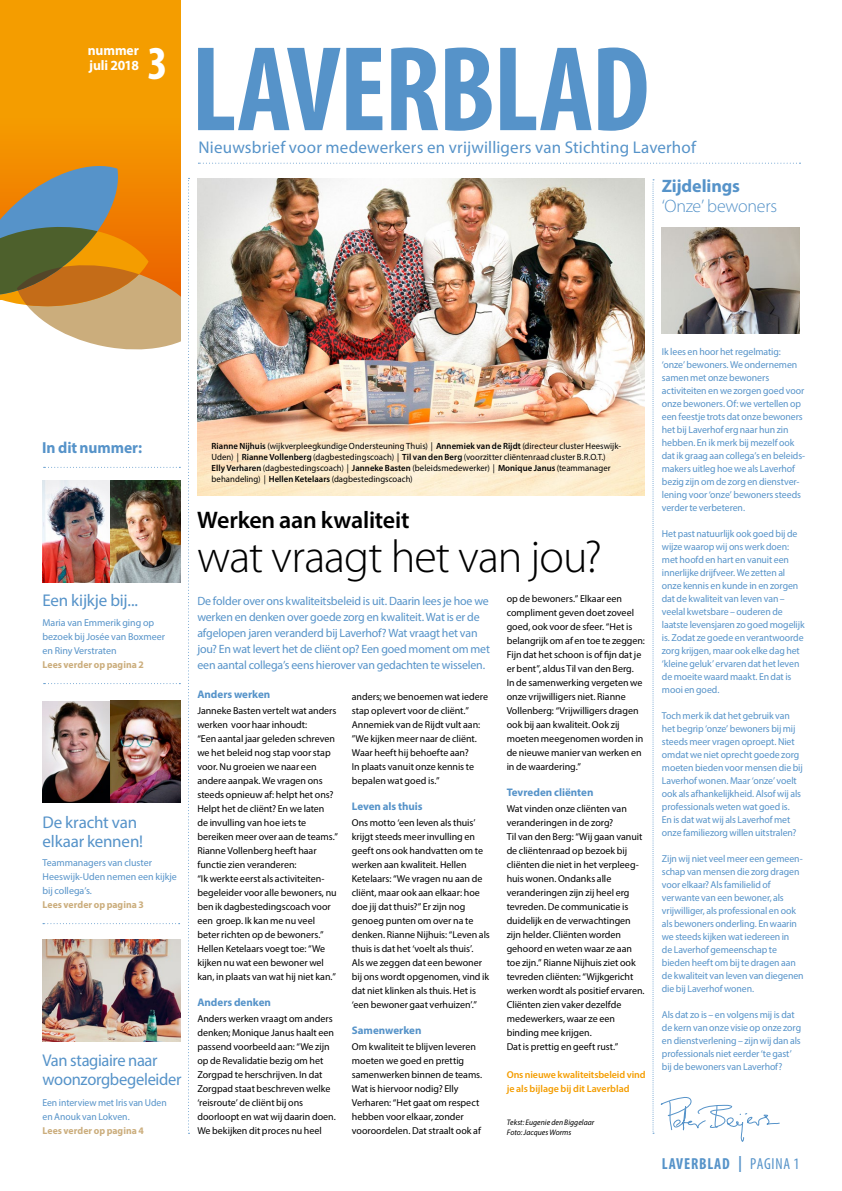
<style>
.page{position:relative;width:842px;height:1191px;background:#fff}
.page>*{position:absolute;margin:0;border:0;box-sizing:border-box;transform-origin:0 0}
.t1{font:700 condensed 122px "Myriad Pro";letter-spacing:-.015em;color:#5693c9}
.t2{font:700 condensed 47.4px "Myriad Pro";color:#fff}
.t3{font:300 46px "Myriad Pro";letter-spacing:-.02em;color:#000}
.t4{font:600 24px "Myriad Pro";letter-spacing:-.01em;color:#000}
.t5{font:300 18px "Myriad Pro";letter-spacing:-.01em;color:#5693c9}
.t6{font:700 18px "Myriad Pro";letter-spacing:-.005em;color:#5693c9}
.t7{font:17px/19px "Myriad Pro";color:#5693c9}
.t8{font:17px/19px "Myriad Pro";letter-spacing:-.02em;color:#5693c9}
.t9{font:700 condensed 16px "Myriad Pro";letter-spacing:.05em;color:#5693c9}
.t10{font:700 16px "Myriad Pro";letter-spacing:-.005em;color:#5693c9}
.t11{font:700 14px/15px "Myriad Pro";letter-spacing:-.005em;color:#fff}
.t12{font:12px/16px "Myriad Pro";letter-spacing:-.015em;color:#5693c9}
.t13{font:700 11px "Myriad Pro";color:#5693c9}
.t14{font:10px/14px "Myriad Pro";color:#000}
.t15{font:10px/13px "Myriad Pro";letter-spacing:-.005em;color:#5693c9}
.t16{font:700 10px "Myriad Pro";letter-spacing:.005em;color:#cbad7c}
.t17{font:600 10px/14px "Myriad Pro";letter-spacing:-.005em;color:#f49d00}
.t18{font:9px/11px "Myriad Pro";letter-spacing:.005em;color:#000}
.t19{font:italic 8px/10px "Myriad Pro";letter-spacing:.005em;color:#000}
.s1{font-weight:600}
.s2{font-weight:400}
</style>
<div class="page">
<img style="left:662px;top:227px;width:137px;height:106px">
<svg style="left:188px;top:178px;width:2px;height:955px"></svg>
<div style="left:0;top:0;width:180px;height:300px;background:#f49d00"></div>
<div style="left:0;top:116px;width:180px;height:180px;background:#f49400"></div>
<svg style="left:0;top:166px;width:180px;height:184px"></svg>
<img style="left:43px;top:701px;width:68px;height:102px">
<img style="left:43px;top:480px;width:68px;height:102px">
<img style="left:111px;top:701px;width:69px;height:102px">
<img style="left:111px;top:480px;width:69px;height:102px">
<svg style="left:44px;top:467px;width:136px;height:1px"></svg>
<svg style="left:198px;top:163px;width:602px;height:1px"></svg>
<img style="left:43px;top:939px;width:137px;height:102px">
<svg style="left:44px;top:683px;width:136px;height:1px"></svg>
<img style="left:197px;top:179px;width:448px;height:316px">
<svg style="left:660px;top:1097px;width:120px;height:45px"></svg>
<svg style="left:652px;top:179px;width:2px;height:954px"></svg>
<svg style="left:43px;top:923px;width:137px;height:1px"></svg>
<h3 class="t11" style="left:88px;top:42px;width:53px">nummer juli 2018</h3>
<h2 class="t2" style="left:147px;top:33px;width:22px">3</h2>
<h1 class="t1" style="left:191px;top:13px;width:460px">LAVERBLAD</h1>
<h3 class="t7" style="left:198px;top:138px;width:499px">Nieuwsbrief voor medewerkers en vrijwilligers van Stichting Laverhof</h3>
<h3 class="t6" style="left:662px;top:174px;width:80px">Zijdelings</h3>
<h3 class="t5" style="left:662px;top:196px;width:117px">‘Onze’ bewoners</h3>
<h3 class="t10" style="left:42px;top:437px;width:101px">In dit nummer:</h3>
<h3 class="t7" style="left:43px;top:590px;width:97px">Een kijkje bij...</h3>
<p class="t15" style="left:43px;top:616px;width:124px;line-height:14px">Maria van Emmerik ging op bezoek bij Josée van Boxmeer en Riny Verstraten</p>
<p class="t16" style="left:43px;top:658px;width:103px">Lees verder op pagina 2</p>
<h3 class="t7" style="left:43px;top:813px;width:102px">De kracht van elkaar kennen!</h3>
<p class="t15" style="left:43px;top:855px;width:136px;line-height:14px">Teammanagers van cluster<br>Heeswijk-Uden nemen een kijkje bij collega’s.</p>
<p class="t16" style="left:43px;top:897px;width:103px">Lees verder op pagina 3</p>
<h3 class="t8" style="left:43px;top:1051px;width:141px">Van stagiaire naar woonzorgbegeleider</h3>
<p class="t15" style="left:43px;top:1095px;width:126px;line-height:14px">Een interview met Iris van Uden en Anouk van Lokven.</p>
<p class="t16" style="left:43px;top:1124px;width:103px">Lees verder op pagina 4</p>
<p class="t18" style="left:212px;top:440px;width:411px"><span class="s1">Rianne Nijhuis</span> (wijkverpleegkundige Ondersteuning Thuis) | <span class="s1">Annemiek van de Rijdt</span> (directeur cluster Heeswijk-Uden) | <span class="s1">Rianne Vollenberg</span> (dagbestedingscoach) | <span class="s1">Til van den Berg</span> (voorzitter cliëntenraad cluster B.R.O.T.)<br><span class="s1">Elly Verharen</span> (dagbestedingscoach) | <span class="s1">Janneke Basten</span> (beleidsmedewerker) | <span class="s1">Monique Janus</span> (teammanager behandeling) | <span class="s1">Hellen Ketelaars</span> (dagbestedingscoach)</p>
<h3 class="t4" style="left:197px;top:504px;width:214px">Werken aan kwaliteit</h3>
<h3 class="t3" style="left:197px;top:531px;width:406px">wat vraagt het van jou?</h3>
<p class="t12" style="left:197px;top:593px;width:294px">De folder over ons kwaliteitsbeleid is uit. Daarin lees je hoe we werken en denken over goede zorg en kwaliteit. Wat is er de afgelopen jaren veranderd bij Laverhof? Wat vraagt het van jou? En wat levert het de cliënt op? Een goed moment om met een aantal collega’s eens hierover van gedachten te wisselen.</p>
<p class="t13" style="left:197px;top:687px;width:74px">Anders werken</p>
<p class="t14" style="left:197px;top:703px;width:142px">Janneke Basten vertelt wat anders werken voor haar inhoudt:<br>“Een aantal jaar geleden schreven we het beleid nog stap voor stap voor. Nu groeien we naar een andere aanpak. We vragen ons steeds opnieuw af: helpt het ons?<br>Helpt het de cliënt? En we laten<br>de invulling van hoe iets te bereiken meer over aan de teams.”<br>Rianne Vollenberg heeft haar functie zien veranderen:<br>“Ik werkte eerst als activiteiten&shy;begeleider voor alle bewoners, nu ben ik dagbestedingscoach voor een groep. Ik kan me nu veel beter richten op de bewoners.”<br>Hellen Ketelaars voegt toe: “We kijken nu wat een bewoner wel kan, in plaats van wat hij niet kan.”</p>
<p class="t13" style="left:197px;top:995px;width:75px">Anders denken</p>
<p class="t14" style="left:197px;top:1011px;width:140px">Anders werken vraagt om anders denken; Monique Janus haalt een passend voorbeeld aan: “We zijn op de Revalidatie bezig om het<br>Zorgpad te herschrijven. In dat<br>Zorgpad staat beschreven welke ‘reisroute’ de cliënt bij ons doorloopt en wat wij daarin doen.<br>We bekijken dit proces nu heel</p>
<p class="t14" style="left:352px;top:689px;width:138px">anders; we benoemen wat iedere stap oplevert voor de cliënt.”<br>Annemiek van de Rijdt vult aan: ”We kijken meer naar de cliënt.<br>Waar heeft hij behoefte aan?<br>In plaats vanuit onze kennis te bepalen wat goed is.”</p>
<p class="t13" style="left:352px;top:799px;width:72px">Leven als thuis</p>
<p class="t14" style="left:352px;top:815px;width:140px">Ons motto ‘een leven als thuis’ krijgt steeds meer invulling en geeft ons ook handvatten om te werken aan kwaliteit. Hellen<br>Ketelaars: “We vragen nu aan de cliënt, maar ook aan elkaar: hoe doe jij dat thuis?” Er zijn nog genoeg punten om over na te denken. Rianne Nijhuis: “Leven als thuis is dat het ‘voelt als thuis’.<br>Als we zeggen dat een bewoner bij ons wordt opgenomen, vind ik dat niet klinken als thuis. Het is ‘een bewoner gaat verhuizen’.”</p>
<p class="t13" style="left:352px;top:1023px;width:71px">Samenwerken</p>
<p class="t14" style="left:352px;top:1039px;width:132px">Om kwaliteit te blijven leveren moeten we goed en prettig samenwerken binnen de teams.<br>Wat is hiervoor nodig? Elly<br>Verharen: “Het gaat om respect hebben voor elkaar, zonder vooroordelen. Dat straalt ook af</p>
<p class="t14" style="left:507px;top:591px;width:140px">op de bewoners.” Elkaar een compliment geven doet zoveel goed, ook voor de sfeer. “Het is belangrijk om af en toe te zeggen:<br>Fijn dat het schoon is of fijn dat je er bent”, aldus Til van den Berg.<br>In de samenwerking vergeten we onze vrijwilligers niet. Rianne<br>Vollenberg: “Vrijwilligers dragen ook bij aan kwaliteit. Ook zij moeten meegenomen worden in de nieuwe manier van werken en in de waardering.”</p>
<p class="t13" style="left:507px;top:785px;width:88px">Tevreden cliënten</p>
<p class="t14" style="left:507px;top:801px;width:139px">Wat vinden onze cliënten van veranderingen in de zorg?<br>Til van den Berg: “Wij gaan vanuit de cliëntenraad op bezoek bij cliënten die niet in het verpleeg&shy;huis wonen. Ondanks alle veranderingen zijn zij heel erg tevreden. De communicatie is duidelijk en de verwachtingen zijn helder. Cliënten worden gehoord en weten waar ze aan toe zijn.” Rianne Nijhuis ziet ook tevreden cliënten: “Wijkgericht werken wordt als positief ervaren.<br>Cliënten zien vaker dezelfde medewerkers, waar ze een binding mee krijgen.<br>Dat is prettig en geeft rust.”</p>
<p class="t17" style="left:507px;top:1067px;width:140px">Ons nieuwe kwaliteitsbeleid vind je als bijlage bij dit Laverblad</p>
<p class="t19" style="left:507px;top:1116px;width:89px">Tekst: Eugenie den Biggelaar<br>Foto: Jacques Worms</p>
<p class="t15" style="left:662px;top:345px;width:145px">Ik lees en hoor het regelmatig: ‘onze’ bewoners. We ondernemen samen met onze bewoners activiteiten en we zorgen goed voor onze bewoners. Of: we vertellen op een feestje trots dat onze bewoners het bij Laverhof erg naar hun zin hebben. En ik merk bij mezelf ook dat ik graag aan collega’s en beleids&shy;makers uitleg hoe we als Laverhof bezig zijn om de zorg en dienstver&shy;lening voor ‘onze’ bewoners steeds verder te verbeteren.</p>
<p class="t15" style="left:662px;top:527px;width:144px">Het past natuurlijk ook goed bij de wijze waarop wij ons werk doen: met hoofd en hart en vanuit een innerlijke drijfveer. We zetten al onze kennis en kunde in en zorgen dat de kwaliteit van leven van – veelal kwetsbare – ouderen de laatste levensjaren zo goed mogelijk is. Zodat ze goede en verantwoorde zorg krijgen, maar ook elke dag het ‘kleine geluk’ ervaren dat het leven de moeite waard maakt. En dat is mooi en goed.</p>
<p class="t15" style="left:662px;top:709px;width:142px">Toch merk ik dat het gebruik van het begrip ‘onze’ bewoners bij mij steeds meer vragen oproept. Niet omdat we niet oprecht goede zorg moeten bieden voor mensen die bij Laverhof wonen. Maar ‘onze’ voelt ook als afhankelijkheid. Alsof wij als professionals weten wat goed is.<br>En is dat wat wij als Laverhof met onze familiezorg willen uitstralen?</p>
<p class="t15" style="left:662px;top:852px;width:143px">Zijn wij niet veel meer een gemeen&shy;schap van mensen die zorg dragen voor elkaar? Als familielid of verwante van een bewoner, als vrijwilliger, als professional en ook als bewoners onderling. En waarin we steeds kijken wat iedereen in<br>de Laverhof gemeenschap te bieden heeft om bij te dragen aan de kwaliteit van leven van diegenen die bij Laverhof wonen.</p>
<p class="t15" style="left:662px;top:1008px;width:141px">Als dat zo is – en volgens mij is dat de kern van onze visie op onze zorg en dienstverlening – zijn wij dan als professionals niet eerder ‘te gast’ bij de bewoners van Laverhof?</p>
<h3 class="t9" style="left:662px;top:1153px;width:139px">LAVERBLAD | <span class="s2">PAGINA 1</span></h3>
</div>
